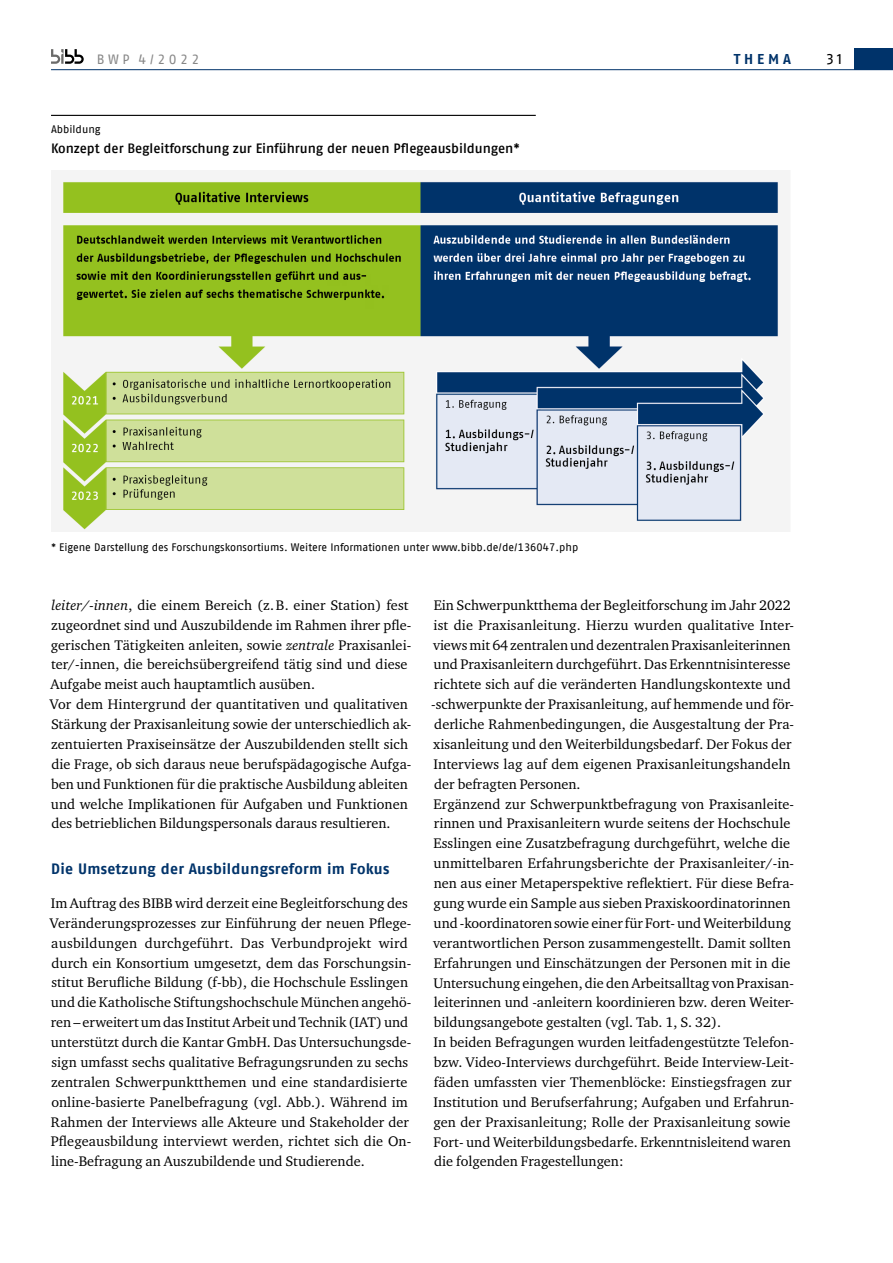
<style>
.page{position:relative;width:893px;height:1263px;background:#fff}
.page>*{position:absolute;margin:0;border:0;box-sizing:border-box;transform-origin:0 0}
.t1{font:700 15px "Fago Pro";letter-spacing:.015em;color:#00336a}
.t2{font:15px "Fago Pro";color:#000}
.t3{font:14.25px/20px "Charter ITC Pro";letter-spacing:.005em;color:#000}
.t4{font:700 14.25px "Fago Pro";letter-spacing:.27em;color:#00336a}
.t5{font:500 13.5px "Fago Pro";letter-spacing:-.005em;color:#000}
.t6{font:13.5px "Fago Pro";letter-spacing:.26em;color:#878787}
.t7{font:10.8px "Fago Pro";letter-spacing:-.005em;color:#000}
.s1{font-style:italic}
</style>
<div class="page">
<hr style="left:51px;top:115px;width:485px;height:1px;background:#000">
<hr style="left:51px;top:69px;width:842px;height:1px;background:#00336a">
<svg style="left:51px;top:49px;width:33px;height:15px"></svg>
<div style="left:855px;top:48px;width:38px;height:22px;background:#00336a"></div>
<img style="left:51px;top:170px;width:739px;height:361px">
<p class="t6" style="left:97px;top:51px;width:104px">BWP 4/2022</p>
<p class="t4" style="left:734px;top:50px;width:59px">THEMA</p>
<p class="t2" style="left:827px;top:50px;width:16px">31</p>
<p class="t7" style="left:51px;top:122px;width:51px">Abbildung</p>
<p class="t5" style="left:51px;top:140px;width:470px">Konzept der Begleitforschung zur Einführung der neuen Pflegeausbildungen*</p>
<p class="t7" style="left:51px;top:541px;width:529px">* Eigene Darstellung des Forschungskonsortiums. Weitere Informationen unter www.bibb.de/de/136047.php</p>
<p class="t3" style="left:50px;top:595px;width:363px"><span class="s1">leiter/-innen</span>, die einem Bereich (z. B. einer Station) fest zugeordnet sind und Auszubildende im Rahmen ihrer pfe&shy;gerischen Tätigkeiten anleiten, sowie <span class="s1">zentrale</span> Praxisanlei&shy;ter/-innen, die bereichsübergreifend tätig sind und diese Aufgabe meist auch hauptamtlich ausüben.<br>Vor dem Hintergrund der quantitativen und qualitativen Stärkung der Praxisanleitung sowie der unterschiedlich ak&shy;zentuierten Praxiseinsätze der Auszubildenden stellt sich die Frage, ob sich daraus neue berufspädagogische Aufga&shy;ben und Funktionen für die praktische Ausbildung ableiten und welche Implikationen für Aufgaben und Funktionen des betrieblichen Bildungspersonals daraus resultieren.</p>
<p class="t1" style="left:51px;top:860px;width:340px">Die Umsetzung der Ausbildungsreform im Fokus</p>
<p class="t3" style="left:50px;top:893px;width:363px">Im Auftrag des BIBB wird derzeit eine Begleitforschung des Veränderungsprozesses zur Einführung der neuen Pfege&shy;ausbildungen durchgeführt. Das Verbundprojekt wird durch ein Konsortium umgesetzt, dem das Forschungsin&shy;stitut Berufiche Bildung (f-bb), die Hochschule Esslingen und die Katholische Stiftungshochschule München angehö&shy;ren – erweitert um das Institut Arbeit und Technik (IAT) und unterstützt durch die Kantar GmbH. Das Untersuchungsde&shy;sign umfasst sechs qualitative Befragungsrunden zu sechs zentralen Schwerpunktthemen und eine standardisierte online-basierte Panelbefragung (vgl. Abb.). Während im Rahmen der Interviews alle Akteure und Stakeholder der Pfegeausbildung interviewt werden, richtet sich die On&shy;line-Befragung an Auszubildende und Studierende.</p>
<p class="t3" style="left:431px;top:595px;width:364px">Ein Schwerpunktthema der Begleitforschung im Jahr 2022 ist die Praxisanleitung. Hierzu wurden qualitative Inter&shy;views mit 64 zentralen und dezentralen Praxisanleiterinnen und Praxisanleitern durchgeführt. Das Erkenntnisinteresse richtete sich auf die veränderten Handlungskontexte und -schwerpunkte der Praxisanleitung, auf hemmende und för&shy;derliche Rahmenbedingungen, die Ausgestaltung der Pra&shy;xisanleitung und den Weiterbildungsbedarf. Der Fokus der Interviews lag auf dem eigenen Praxisanleitungshandeln der befragten Personen.<br>Ergänzend zur Schwerpunktbefragung von Praxisanleite&shy;rinnen und Praxisanleitern wurde seitens der Hochschule Esslingen eine Zusatzbefragung durchgeführt, welche die unmittelbaren Erfahrungsberichte der Praxisanleiter/-in&shy;nen aus einer Metaperspektive refektiert. Für diese Befra&shy;gung wurde ein Sample aus sieben Praxiskoordinatorinnen und -koordinatoren sowie einer für Fort- und Weiterbildung verantwortlichen Person zusammengestellt. Damit sollten Erfahrungen und Einschätzungen der Personen mit in die Untersuchung eingehen, die den Arbeitsalltag von Praxisan&shy;leiterinnen und -anleitern koordinieren bzw. deren Weiter&shy;bildungsangebote gestalten (vgl. Tab. 1, S. 32).<br>In beiden Befragungen wurden leitfadengestützte Telefon&shy;bzw. Video-Interviews durchgeführt. Beide Interview-Leit&shy;fäden umfassten vier Themenblöcke: Einstiegsfragen zur Institution und Berufserfahrung; Aufgaben und Erfahrun&shy;gen der Praxisanleitung; Rolle der Praxisanleitung sowie Fort- und Weiterbildungsbedarfe. Erkenntnisleitend waren die folgenden Fragestellungen:</p>
</div>
